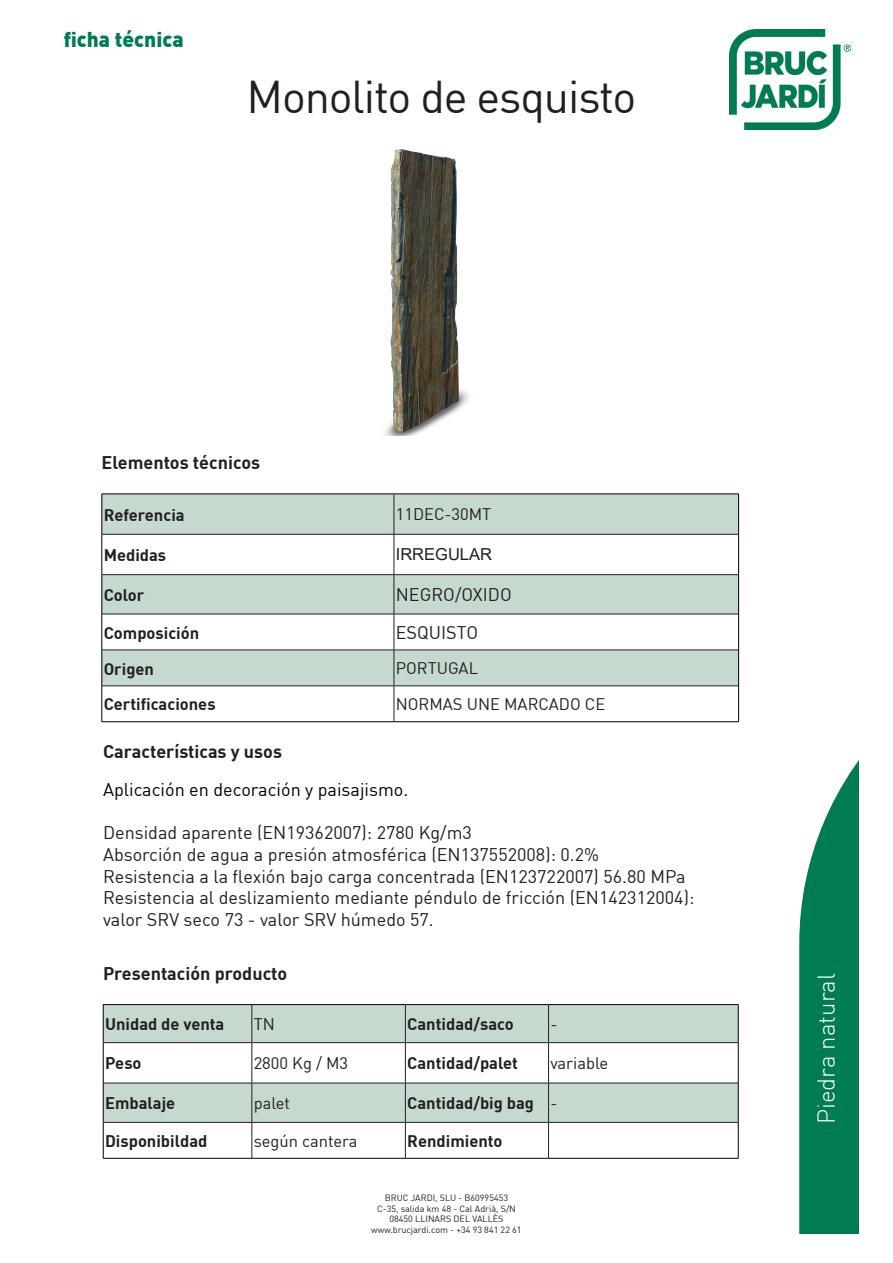
<style>
.page{position:relative;width:893px;height:1263px;background:#fff}
.page>*{position:absolute;margin:0;border:0;box-sizing:border-box;transform-origin:0 0}
.t1{font:45px "DIN";letter-spacing:-.025em;color:#231f20}
.t2{font:300 24px "DIN";color:#fff}
.t3{font:900 21px "DIN";color:#007c53}
.t4{font:18px "DIN";color:#231f20}
.t5{font:700 18px "DIN";color:#231f20}
.t6{font:18px "DIN";color:#000}
.t7{font:700 16.5px "DIN";color:#231f20}
.t8{font:16.5px "DIN";color:#231f20}
.t9{font:16.5px "Arial";color:#231f20}
.t10{font:9px "DIN";color:#231f20}
</style>
<div class="page">
<svg style="left:799px;top:760px;width:60px;height:474px;background:#208c68"></svg>
<img style="left:385px;top:149px;width:84px;height:287px">
<img style="left:729px;top:30px;width:121px;height:100px">
<svg style="left:103px;top:495px;width:635px;height:190px;fill:#c6d9cf"></svg>
<hr style="left:102px;top:494px;width:292px;height:1px;background:#000">
<hr style="left:102px;top:494px;width:1px;height:40px;background:#000">
<hr style="left:394px;top:494px;width:345px;height:1px;background:#000">
<hr style="left:738px;top:494px;width:1px;height:40px;background:#000">
<hr style="left:102px;top:534px;width:1px;height:41px;background:#000">
<hr style="left:738px;top:534px;width:1px;height:41px;background:#000">
<hr style="left:102px;top:575px;width:1px;height:39px;background:#000">
<hr style="left:738px;top:575px;width:1px;height:39px;background:#000">
<hr style="left:102px;top:614px;width:1px;height:36px;background:#000">
<hr style="left:738px;top:614px;width:1px;height:36px;background:#000">
<hr style="left:102px;top:650px;width:1px;height:36px;background:#000">
<hr style="left:738px;top:650px;width:1px;height:36px;background:#000">
<hr style="left:102px;top:686px;width:1px;height:35px;background:#000">
<hr style="left:738px;top:686px;width:1px;height:35px;background:#000">
<hr style="left:102px;top:721px;width:292px;height:1px;background:#000">
<hr style="left:394px;top:721px;width:345px;height:1px;background:#000">
<hr style="left:394px;top:494px;width:1px;height:40px;background:#231f20">
<hr style="left:102px;top:534px;width:292px;height:1px;background:#231f20">
<hr style="left:394px;top:534px;width:344px;height:1px;background:#231f20">
<hr style="left:394px;top:534px;width:1px;height:40px;background:#231f20">
<hr style="left:102px;top:574px;width:292px;height:1px;background:#231f20">
<hr style="left:394px;top:574px;width:344px;height:1px;background:#231f20">
<hr style="left:394px;top:575px;width:1px;height:39px;background:#231f20">
<hr style="left:102px;top:614px;width:292px;height:1px;background:#231f20">
<hr style="left:394px;top:614px;width:344px;height:1px;background:#231f20">
<hr style="left:394px;top:614px;width:1px;height:36px;background:#231f20">
<hr style="left:102px;top:650px;width:292px;height:1px;background:#231f20">
<hr style="left:394px;top:650px;width:344px;height:1px;background:#231f20">
<hr style="left:394px;top:650px;width:1px;height:36px;background:#231f20">
<hr style="left:102px;top:685px;width:292px;height:1px;background:#231f20">
<hr style="left:394px;top:685px;width:344px;height:1px;background:#231f20">
<hr style="left:394px;top:686px;width:1px;height:35px;background:#231f20">
<svg style="left:104px;top:1005px;width:634px;height:117px;fill:#c6d9cf"></svg>
<hr style="left:103px;top:1004px;width:149px;height:1px;background:#000">
<hr style="left:103px;top:1005px;width:1px;height:38px;background:#000">
<hr style="left:252px;top:1004px;width:153px;height:1px;background:#000">
<hr style="left:405px;top:1004px;width:144px;height:1px;background:#000">
<hr style="left:549px;top:1004px;width:189px;height:1px;background:#000">
<hr style="left:738px;top:1005px;width:1px;height:38px;background:#000">
<hr style="left:103px;top:1043px;width:1px;height:40px;background:#000">
<hr style="left:738px;top:1043px;width:1px;height:40px;background:#000">
<hr style="left:103px;top:1083px;width:1px;height:39px;background:#000">
<hr style="left:738px;top:1083px;width:1px;height:39px;background:#000">
<hr style="left:103px;top:1122px;width:1px;height:36px;background:#000">
<hr style="left:738px;top:1122px;width:1px;height:36px;background:#000">
<hr style="left:103px;top:1158px;width:149px;height:1px;background:#000">
<hr style="left:252px;top:1158px;width:153px;height:1px;background:#000">
<hr style="left:405px;top:1158px;width:144px;height:1px;background:#000">
<hr style="left:549px;top:1158px;width:189px;height:1px;background:#000">
<hr style="left:252px;top:1005px;width:1px;height:37px;background:#231f20">
<hr style="left:405px;top:1005px;width:1px;height:37px;background:#231f20">
<hr style="left:548px;top:1005px;width:1px;height:37px;background:#231f20">
<hr style="left:103px;top:1042px;width:149px;height:1px;background:#231f20">
<hr style="left:252px;top:1042px;width:153px;height:1px;background:#231f20">
<hr style="left:252px;top:1043px;width:1px;height:40px;background:#231f20">
<hr style="left:405px;top:1042px;width:144px;height:1px;background:#231f20">
<hr style="left:405px;top:1043px;width:1px;height:40px;background:#231f20">
<hr style="left:549px;top:1042px;width:189px;height:1px;background:#231f20">
<hr style="left:548px;top:1043px;width:1px;height:40px;background:#231f20">
<hr style="left:103px;top:1083px;width:149px;height:1px;background:#231f20">
<hr style="left:252px;top:1083px;width:153px;height:1px;background:#231f20">
<hr style="left:252px;top:1083px;width:1px;height:39px;background:#231f20">
<hr style="left:405px;top:1083px;width:144px;height:1px;background:#231f20">
<hr style="left:405px;top:1083px;width:1px;height:39px;background:#231f20">
<hr style="left:549px;top:1083px;width:189px;height:1px;background:#231f20">
<hr style="left:548px;top:1083px;width:1px;height:39px;background:#231f20">
<hr style="left:103px;top:1122px;width:149px;height:1px;background:#231f20">
<hr style="left:252px;top:1122px;width:153px;height:1px;background:#231f20">
<hr style="left:252px;top:1122px;width:1px;height:36px;background:#231f20">
<hr style="left:405px;top:1122px;width:144px;height:1px;background:#231f20">
<hr style="left:405px;top:1122px;width:1px;height:36px;background:#231f20">
<hr style="left:549px;top:1122px;width:189px;height:1px;background:#231f20">
<hr style="left:548px;top:1122px;width:1px;height:36px;background:#231f20">
<p class="t3" style="left:64px;top:29px;width:121px">ficha técnica</p>
<p class="t1" style="left:246px;top:77px;width:391px">Monolito de esquisto</p>
<p class="t5" style="left:102px;top:454px;width:160px">Elementos técnicos</p>
<p class="t7" style="left:104px;top:507px;width:83px">Referencia</p>
<p class="t8" style="left:396px;top:507px;width:97px">11DEC-30MT</p>
<p class="t7" style="left:104px;top:547px;width:64px">Medidas</p>
<p class="t9" style="left:396px;top:543px;width:98px">IRREGULAR</p>
<p class="t7" style="left:104px;top:587px;width:42px">Color</p>
<p class="t4" style="left:396px;top:587px;width:117px">NEGRO/OXIDO</p>
<p class="t7" style="left:104px;top:625px;width:97px">Composición</p>
<p class="t4" style="left:396px;top:624px;width:84px">ESQUISTO</p>
<p class="t7" style="left:104px;top:660px;width:52px">Origen</p>
<p class="t8" style="left:396px;top:661px;width:84px">PORTUGAL</p>
<p class="t7" style="left:104px;top:696px;width:113px">Certificaciones</p>
<p class="t8" style="left:396px;top:697px;width:211px">NORMAS UNE MARCADO CE</p>
<p class="t5" style="left:103px;top:743px;width:181px">Características y usos</p>
<p class="t6" style="left:103px;top:782px;width:307px">Aplicación en decoración y paisajismo.</p>
<p class="t4" style="left:103px;top:825px;width:370px">Densidad aparente (EN19362007): 2780 Kg/m3</p>
<p class="t4" style="left:103px;top:846px;width:498px">Absorción de agua a presión atmosférica (EN137552008): 0.2%</p>
<p class="t4" style="left:103px;top:868px;width:584px">Resistencia a la flexión bajo carga concentrada (EN123722007) 56.80 MPa</p>
<p class="t4" style="left:103px;top:890px;width:593px">Resistencia al deslizamiento mediante péndulo de fricción (EN142312004):</p>
<p class="t4" style="left:103px;top:911px;width:332px">valor SRV seco 73 - valor SRV húmedo 57.</p>
<p class="t5" style="left:103px;top:965px;width:186px">Presentación producto</p>
<p class="t7" style="left:105px;top:1016px;width:121px">Unidad de venta</p>
<p class="t8" style="left:254px;top:1017px;width:23px">TN</p>
<p class="t7" style="left:407px;top:1016px;width:108px">Cantidad/saco</p>
<p class="t8" style="left:550px;top:1017px;width:9px">-</p>
<p class="t7" style="left:105px;top:1055px;width:38px">Peso</p>
<p class="t8" style="left:254px;top:1056px;width:96px">2800 Kg / M3</p>
<p class="t7" style="left:407px;top:1055px;width:112px">Cantidad/palet</p>
<p class="t8" style="left:550px;top:1056px;width:59px">variable</p>
<p class="t7" style="left:105px;top:1095px;width:72px">Embalaje</p>
<p class="t8" style="left:254px;top:1096px;width:38px">palet</p>
<p class="t7" style="left:407px;top:1095px;width:128px">Cantidad/big bag</p>
<p class="t8" style="left:550px;top:1096px;width:9px">-</p>
<p class="t7" style="left:105px;top:1133px;width:104px">Disponibildad</p>
<p class="t8" style="left:254px;top:1133px;width:105px">según cantera</p>
<p class="t7" style="left:407px;top:1133px;width:97px">Rendimiento</p>
<p class="t10" style="left:385px;top:1193px;width:125px">BRUC JARDI, SLU - B60995453</p>
<p class="t10" style="left:377px;top:1204px;width:140px">C-35, salida km 48 - Cal Adrià, S/N</p>
<p class="t10" style="left:389px;top:1215px;width:116px">08450 LLINARS DEL VALLÈS</p>
<p class="t10" style="left:371px;top:1226px;width:152px">www.brucjardi.com - +34 93 841 22 61</p>
<p class="t2" style="left:815px;top:1124px;width:153px;rotate:-90deg">Piedra natural</p>
</div>
